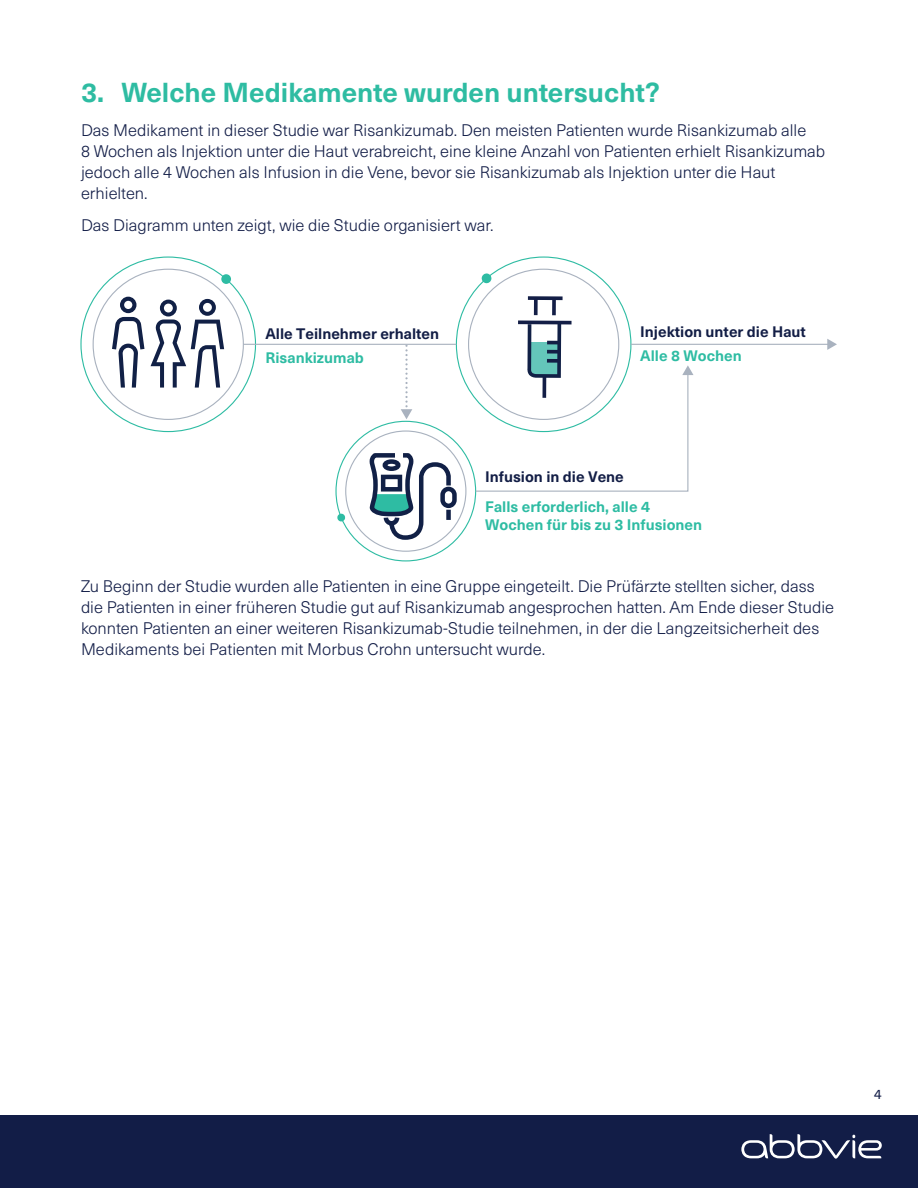
<style>
.page{position:relative;width:918px;height:1188px;background:#fff}
.page>*{position:absolute;margin:0;border:0;box-sizing:border-box;transform-origin:0 0}
.t1{font:700 27px "Neue Haas Unica Pro";color:#2ebca2}
.t2{font:300 16.5px/21px "Neue Haas Unica Pro";color:#121d47}
.t3{font:700 15px/18px "Neue Haas Unica Pro";color:#2ebca3}
.t4{font:700 15px "Neue Haas Unica Pro";color:#131e46}
.t5{font:13.5px "Neue Haas Unica Pro";color:#121d47}
</style>
<div class="page">
<svg style="left:242px;top:343px;width:585px;height:209px"></svg>
<svg style="left:827px;top:339px;width:10px;height:11px"></svg>
<svg style="left:337px;top:513px;width:9px;height:9px"></svg>
<div style="left:221px;top:274px;width:10px;height:10px;background:#2ebca3;border-radius:50%"></div>
<svg style="left:481px;top:273px;width:11px;height:11px"></svg>
<svg style="left:401px;top:346px;width:11px;height:73px"></svg>
<svg style="left:151px;top:299px;width:73px;height:89px"></svg>
<svg style="left:112px;top:297px;width:32px;height:91px"></svg>
<svg style="left:528px;top:296px;width:35px;height:4px"></svg>
<svg style="left:518px;top:320px;width:54px;height:3px"></svg>
<svg style="left:534px;top:299px;width:4px;height:16px"></svg>
<svg style="left:552px;top:299px;width:4px;height:16px"></svg>
<svg style="left:475px;top:323px;width:219px;height:169px"></svg>
<svg style="left:367px;top:451px;width:92px;height:91px"></svg>
<div style="left:0;top:1115px;width:918px;height:73px;background:#121d47"></div>
<svg style="left:741px;top:1134px;width:141px;height:25px"></svg>
<h1 class="t1" style="left:81px;top:76px;width:580px">3. Welche Medikamente wurden untersucht?</h1>
<p class="t2" style="left:81px;top:120px;width:746px">Das Medikament in dieser Studie war Risankizumab. Den meisten Patienten wurde Risankizumab alle<br>8 Wochen als Injektion unter die Haut verabreicht, eine kleine Anzahl von Patienten erhielt Risankizumab jedoch alle 4 Wochen als Infusion in die Vene, bevor sie Risankizumab als Injektion unter die Haut erhielten.</p>
<p class="t2" style="left:81px;top:215px;width:414px">Das Diagramm unten zeigt, wie die Studie organisiert war.</p>
<p class="t4" style="left:265px;top:324px;width:175px">Alle Teilnehmer erhalten</p>
<p class="t3" style="left:265px;top:348px;width:100px">Risankizumab</p>
<p class="t4" style="left:640px;top:323px;width:167px">Injektion unter die Haut</p>
<p class="t3" style="left:640px;top:347px;width:103px">Alle 8 Wochen</p>
<p class="t4" style="left:485px;top:467px;width:140px">Infusion in die Vene</p>
<p class="t3" style="left:485px;top:498px;width:218px">Falls erforderlich, alle 4<br>Wochen für bis zu 3 Infusionen</p>
<p class="t2" style="left:81px;top:576px;width:755px">Zu Beginn der Studie wurden alle Patienten in eine Gruppe eingeteilt. Die Prüfärzte stellten sicher, dass die Patienten in einer früheren Studie gut auf Risankizumab angesprochen hatten. Am Ende dieser Studie konnten Patienten an einer weiteren Risankizumab-Studie teilnehmen, in der die Langzeitsicherheit des Medikaments bei Patienten mit Morbus Crohn untersucht wurde.</p>
<p class="t5" style="left:874px;top:1086px;width:9px">4</p>
</div>
